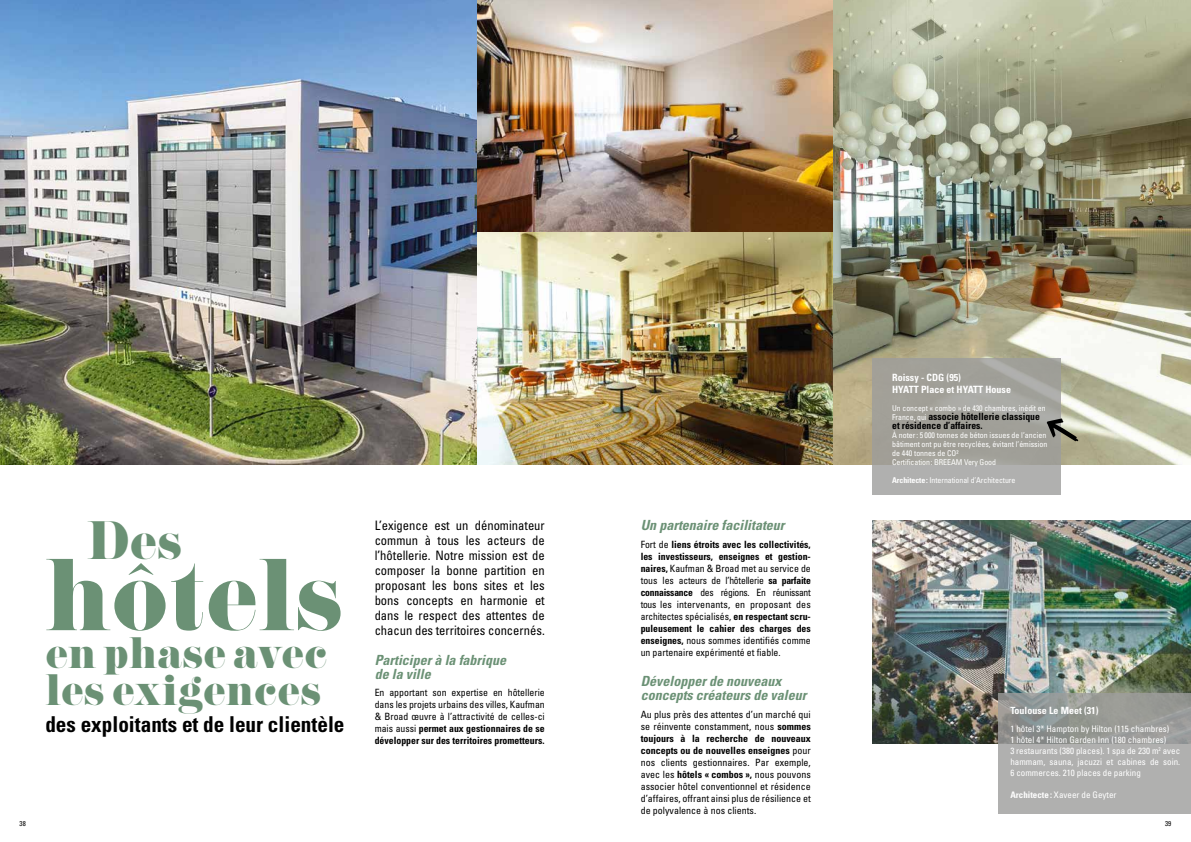
<style>
.page{position:relative;width:1191px;height:842px;background:#fff}
.page>*{position:absolute;margin:0;border:0;box-sizing:border-box;transform-origin:0 0}
.t1{font:93px "Pistilli";color:#6b9175}
.t2{font:48.2px "Pistilli";color:#6b9175}
.t3{font:40.1px/37px "Pistilli";color:#6b9175}
.t4{font:700 condensed 21.9px "Univers LT Std";color:#000}
.t5{font:italic 700 condensed 14px/14px "Univers LT Std";color:#6b9175}
.t6{font:condensed 13px/15px "Univers LT Std";color:#000;text-align:justify}
.t7{font:condensed 10px/12px "Univers LT Std";color:#000;text-align:justify}
.t8{font:700 condensed 10px/9px "Univers LT Std";color:#000}
.t9{font:700 condensed 10px/12px "Univers LT Std";color:#fff}
.t10{font:condensed 9px/11px "Univers LT Std";color:#fff}
.t11{font:condensed 8px/9px "Univers LT Std";color:#fff}
.t12{font:condensed 7px "Univers LT Std";color:#000}
.s1{font-weight:700}
.s2{font-weight:400;font-size:8px;color:#fff}
</style>
<div class="page">
<img style="left:0;top:0;width:1191px;height:465px">
<img style="left:872px;top:520px;width:319px;height:223px">
<svg style="left:998px;top:693px;width:193px;height:121px;background:#a4a5a3"></svg>
<svg style="left:872px;top:359px;width:188px;height:136px;background:#a5a49f"></svg>
<svg style="left:1046px;top:418px;width:32px;height:23px"></svg>
<p class="t9" style="left:892px;top:371px;width:120px">Roissy - CDG (95)<br>HYATT Place et HYATT House</p>
<h2 class="t2" style="left:87px;top:509px;width:97px">Des</h2>
<h1 class="t1" style="left:45px;top:535px;width:300px">hôtels</h1>
<h3 class="t3" style="left:45px;top:633px;width:284px">en phase avec les exigences</h3>
<h3 class="t4" style="left:45px;top:711px;width:301px">des exploitants et de leur clientèle</h3>
<p class="t6" style="left:375px;top:517px;width:172px">L’exigence est un dénominateur commun à tous les acteurs de l’hôtellerie. Notre mission est de composer la bonne partition en proposant les bons sites et les bons concepts en harmonie et dans le respect des attentes de chacun des territoires concernés.</p>
<h3 class="t5" style="left:375px;top:653px;width:133px">Participer à la fabrique de la ville</h3>
<p class="t7" style="left:375px;top:687px;width:172px">En apportant son expertise en hôtellerie dans les projets urbains des villes, Kaufman &amp; Broad œuvre à l’attractivité de celles-ci mais aussi <span class="s1">permet aux gestionnaires de se développer sur des territoires prometteurs.</span></p>
<h3 class="t5" style="left:640px;top:518px;width:145px">Un partenaire facilitateur</h3>
<p class="t7" style="left:640px;top:538px;width:172px">Fort de <span class="s1">liens étroits avec les collectivités, les investisseurs, enseignes et gestion&shy;naires,</span> Kaufman &amp; Broad met au service de tous les acteurs de l’hôtellerie <span class="s1">sa parfaite connaissance</span> des régions. En réunissant tous les intervenants, en proposant des architectes spécialisés, <span class="s1">en respectant scru&shy;puleusement le cahier des charges des enseignes,</span> nous sommes identifiés comme un partenaire expérimenté et fiable.</p>
<h3 class="t5" style="left:640px;top:674px;width:167px">Développer de nouveaux concepts créateurs de valeur</h3>
<p class="t7" style="left:640px;top:708px;width:172px">Au plus près des attentes d’un marché qui se réinvente constamment, nous <span class="s1">sommes toujours à la recherche de nouveaux concepts ou de nouvelles enseignes</span> pour nos clients gestionnaires. Par exemple, avec les <span class="s1">hôtels « combos »,</span> nous pouvons associer hôtel conventionnel et résidence d’affaires, offrant ainsi plus de résilience et de polyvalence à nos clients.</p>
<p class="t11" style="left:892px;top:403px;width:155px">Un concept « combo » de 430 chambres, inédit en</p>
<p class="t8" style="left:892px;top:411px;width:149px"><span class="s2">France, qui</span> associe hôtellerie classique et résidence d’affaires.</p>
<p class="t11" style="left:892px;top:430px;width:157px">À noter: 5 000 tonnes de béton issues de l’ancien bâtiment ont pu être recyclées, évitant l’émission de 440 tonnes de CO²<br>Certification: BREEAM Very Good</p>
<p class="t11" style="left:892px;top:475px;width:125px"><span class="s1">Architecte:</span> International d’Architecture</p>
<p class="t9" style="left:1010px;top:704px;width:90px">Toulouse Le Meet (31)</p>
<p class="t10" style="left:1010px;top:723px;width:171px">1 hôtel 3* Hampton by Hilton (115 chambres)<br>1 hôtel 4* Hilton Garden Inn (180 chambres)<br>3 restaurants (380 places). 1 spa de 230 m<sup>2</sup> avec hammam, sauna, jacuzzi et cabines de soin.<br>6 commerces. 210 places de parking</p>
<p class="t10" style="left:1010px;top:789px;width:108px"><span class="s1">Architecte :</span> Xaveer de Geyter</p>
<p class="t12" style="left:20px;top:819px;width:8px">38</p>
<p class="t12" style="left:1165px;top:819px;width:8px">39</p>
</div>
